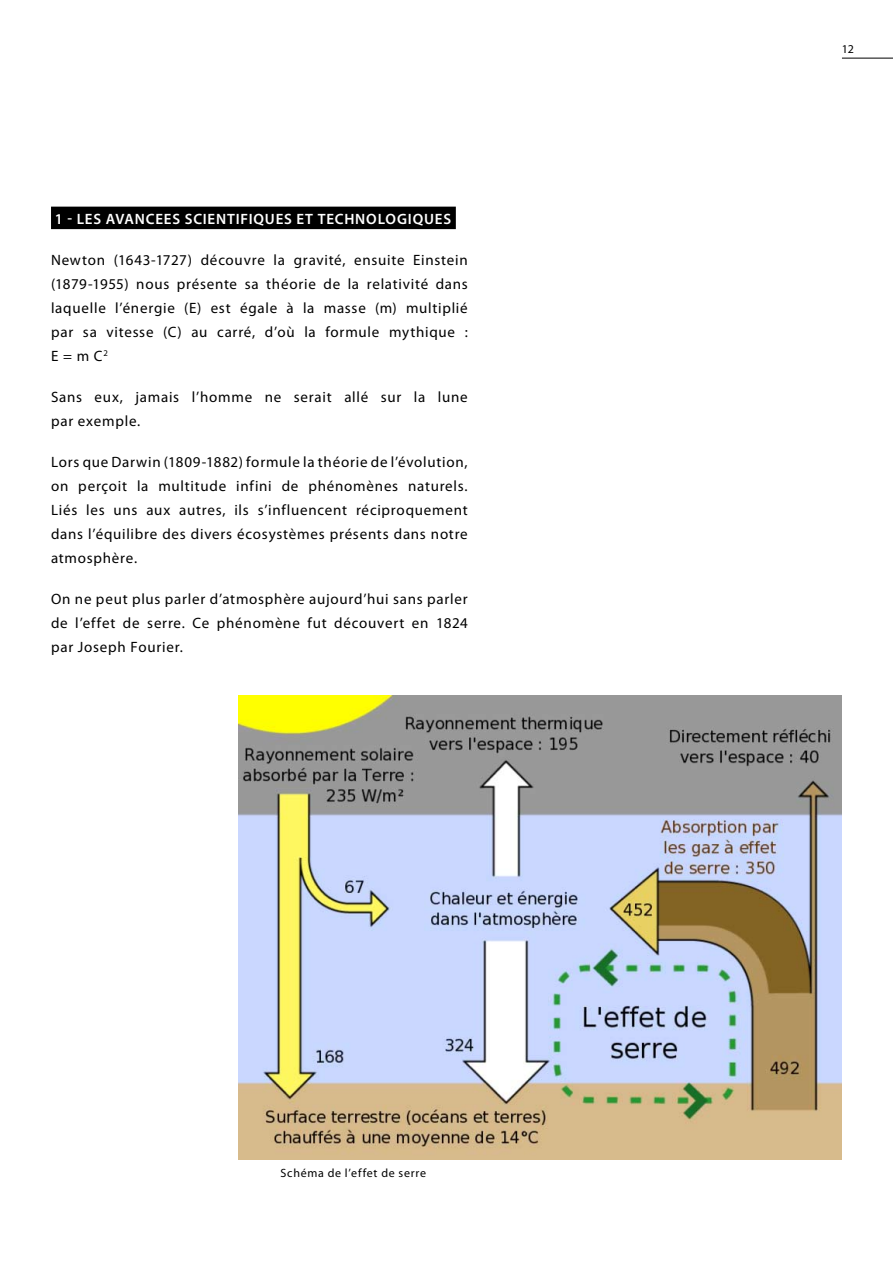
<style>
.page{position:relative;width:893px;height:1263px;background:#fff}
.page>*{position:absolute;margin:0;border:0;box-sizing:border-box;transform-origin:0 0}
.t1{font:15px/24px "Myriad Pro";letter-spacing:.05em;color:#000;text-align:justify}
.t2{font:600 15px "Myriad Pro";letter-spacing:.055em;color:#fff}
.t3{font:12px "Myriad Pro";letter-spacing:.06em;color:#000}
</style>
<div class="page">
<hr style="left:842px;top:58px;width:51px;height:1px;background:#000">
<div style="left:51px;top:207px;width:405px;height:22px;background:#000"></div>
<img style="left:238px;top:696px;width:604px;height:464px">
<p class="t2" style="left:55px;top:209px;width:398px">1 - LES AVANCEES SCIeNTIFIQUES ET TECHNOLOGIQUES</p>
<p class="t1" style="left:51px;top:248px;width:418px">Newton (1643-1727) découvre la gravité, ensuite Einstein (1879-1955) nous présente sa théorie de la relativité dans laquelle l’énergie (E) est égale à la masse (m) multiplié par sa vitesse (C) au carré, d’où la formule mythique :<br>E = m C<sup>2</sup></p>
<p class="t1" style="left:51px;top:385px;width:418px">Sans eux, jamais l’homme ne serait allé sur la lune par exemple.</p>
<p class="t1" style="left:51px;top:450px;width:418px">Lors que Darwin (1809-1882) formule la théorie de l’évolution, on perçoit la multitude infini de phénomènes naturels.<br>Liés les uns aux autres, ils s’influencent réciproquement dans l’équilibre des divers écosystèmes présents dans notre atmosphère.</p>
<p class="t1" style="left:51px;top:587px;width:418px">On ne peut plus parler d’atmosphère aujourd’hui sans parler de l’effet de serre. Ce phénomène fut découvert en 1824 par Joseph Fourier.</p>
<p class="t3" style="left:281px;top:1166px;width:147px">Schéma de l’effet de serre</p>
<p class="t3" style="left:842px;top:42px;width:14px">12</p>
</div>
